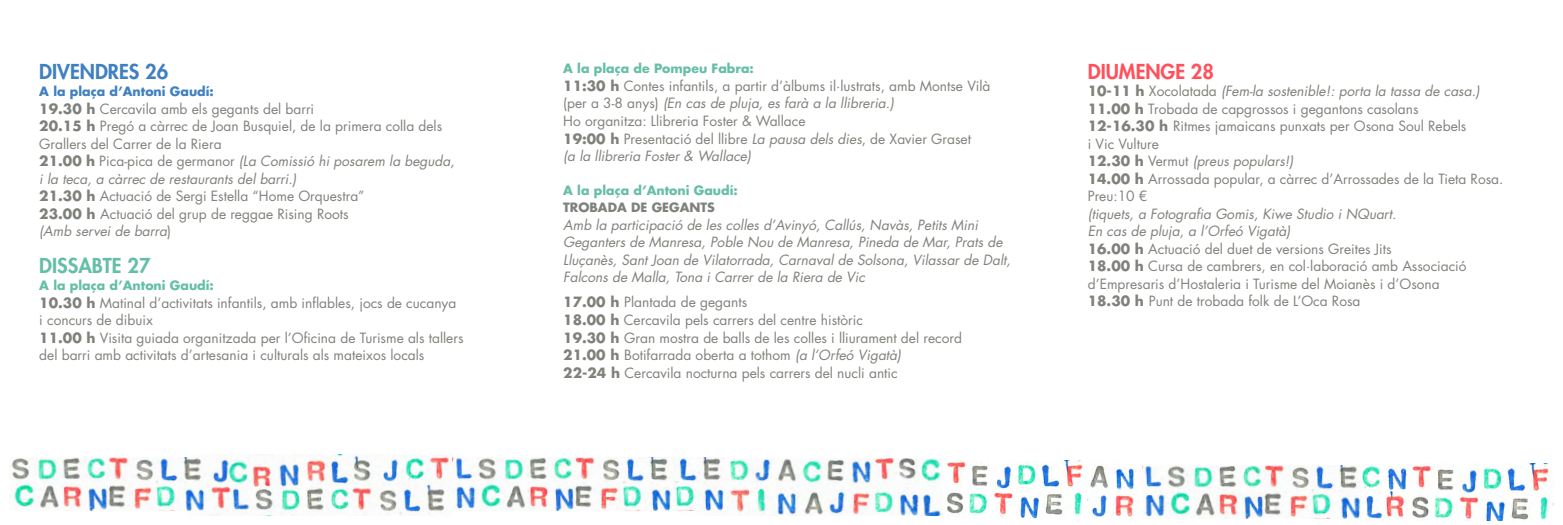
<style>
.page{position:relative;width:1563px;height:525px;background:#fff}
.page>*{position:absolute;margin:0;border:0;box-sizing:border-box;transform-origin:0 0}
.t1{font:800 20px "Futura Std";color:#3f80c2}
.t2{font:800 20px "Futura Std";color:#65bea7}
.t3{font:800 20px "Futura Std";color:#ff515b}
.t4{font:13.75px/17.5px "Futura Std";color:#7f827b}
.t5{font:italic 13.75px/17.5px "Futura Std";color:#7f827b}
.t6{font:700 12.5px "Futura Std";color:#65bea7}
.t7{font:700 12.5px "Futura Std";color:#3f80c2}
.t8{font:700 12.5px "Futura Std";color:#7f827b}
.s1{font-weight:700}
.s2{font-style:italic}
</style>
<div class="page">
<img style="left:186px;top:454px;width:267px;height:61px">
<img style="left:679px;top:458px;width:264px;height:57px">
<img style="left:10px;top:457px;width:199px;height:53px">
<img style="left:453px;top:457px;width:219px;height:53px">
<img style="left:944px;top:460px;width:198px;height:58px">
<img style="left:1142px;top:465px;width:220px;height:53px">
<img style="left:1362px;top:463px;width:191px;height:57px">
<img style="left:673px;top:457px;width:55px;height:53px">
<h1 class="t1" style="left:39px;top:58px;width:130px">DIVENDRES 26</h1>
<p class="t7" style="left:39px;top:83px;width:176px">A la plaça d’Antoni Gaudí:</p>
<p class="t4" style="left:39px;top:100px;width:417px"><span class="s1">19.30 h</span> Cercavila amb els gegants del barri<br><span class="s1">20.15 h</span> Pregó a càrrec de Joan Busquiel, de la primera colla dels Grallers del Carrer de la Riera<br><span class="s1">21.00 h</span> Pica-pica de germanor <span class="s2">(La Comissió hi posarem la beguda, i la teca, a càrrec de restaurants del barri.)<br></span><span class="s1">21.30 h</span> Actuació de Sergi Estella “Home Orquestra”<br><span class="s1">23.00 h</span> Actuació del grup de reggae Rising Roots<br><span class="s2">(Amb servei de barra</span>)</p>
<h1 class="t2" style="left:39px;top:252px;width:113px">DISSABTE 27</h1>
<p class="t6" style="left:39px;top:277px;width:176px">A la plaça d’Antoni Gaudí:</p>
<p class="t4" style="left:39px;top:294px;width:426px"><span class="s1">10.30 h</span> Matinal d’activitats infantils, amb inflables, jocs de cucanya<br>i concurs de dibuix<br><span class="s1">11.00 h</span> Visita guiada organitzada per l’Oficina de Turisme als tallers del barri amb activitats d’artesania i culturals als mateixos locals</p>
<p class="t6" style="left:563px;top:60px;width:192px">A la plaça de Pompeu Fabra:</p>
<p class="t4" style="left:563px;top:77px;width:429px"><span class="s1">11:30 h</span> Contes infantils, a partir d’àlbums il·lustrats, amb Montse Vilà (per a 3-8 anys) <span class="s2">(En cas de pluja, es farà a la llibreria.)<br></span>Ho organitza: Llibreria Foster &amp; Wallace<br><span class="s1">19:00 h</span> Presentació del llibre <span class="s2">La pausa dels dies</span>, de Xavier Graset<br><span class="s2">(a la llibreria Foster &amp; Wallace)</span></p>
<p class="t6" style="left:563px;top:182px;width:176px">A la plaça d’Antoni Gaudí:</p>
<p class="t8" style="left:563px;top:199px;width:153px">TROBADA DE GEGANTS</p>
<p class="t5" style="left:563px;top:216px;width:449px">Amb la participació de les colles d’Avinyó, Callús, Navàs, Petits Mini Geganters de Manresa, Poble Nou de Manresa, Pineda de Mar, Prats de Lluçanès, Sant Joan de Vilatorrada, Carnaval de Solsona, Vilassar de Dalt, Falcons de Malla, Tona i Carrer de la Riera de Vic</p>
<p class="t4" style="left:563px;top:293px;width:400px"><span class="s1">17.00 h</span> Plantada de gegants<br><span class="s1">18.00 h</span> Cercavila pels carrers del centre històric<br><span class="s1">19.30 h</span> Gran mostra de balls de les colles i lliurament del record <span class="s1">21.00 h</span> Botifarrada oberta a tothom <span class="s2">(a l’Orfeó Vigatà)<br></span><span class="s1">22-24 h</span> Cercavila nocturna pels carrers del nucli antic</p>
<h1 class="t3" style="left:1088px;top:58px;width:128px">DIUMENGE 28</h1>
<p class="t4" style="left:1088px;top:82px;width:417px"><span class="s1">10-11 h</span> Xocolatada <span class="s2">(Fem-la sostenible!: porta la tassa de casa.)<br></span><span class="s1">11.00 h</span> Trobada de capgrossos i gegantons casolans<br><span class="s1">12-16.30 h</span> Ritmes jamaicans punxats per Osona Soul Rebels<br>i Vic Vulture<br><span class="s1">12.30 h</span> Vermut <span class="s2">(preus populars!)<br></span><span class="s1">14.00 h</span> Arrossada popular, a càrrec d’Arrossades de la Tieta Rosa.<br>Preu:10 €</p>
<p class="t4" style="left:1088px;top:205px;width:380px"><span class="s2">(tiquets, a Fotografia Gomis, Kiwe Studio i NQuart.<br>En cas de pluja, a l’Orfeó Vigatà)<br></span><span class="s1">16.00 h</span> Actuació del duet de versions Greites Jits<br><span class="s1">18.00 h</span> Cursa de cambrers, en col·laboració amb Associació d’Empresaris d’Hostaleria i Turisme del Moianès i d’Osona <span class="s1">18.30 h</span> Punt de trobada folk de L’Oca Rosa</p>
</div>
